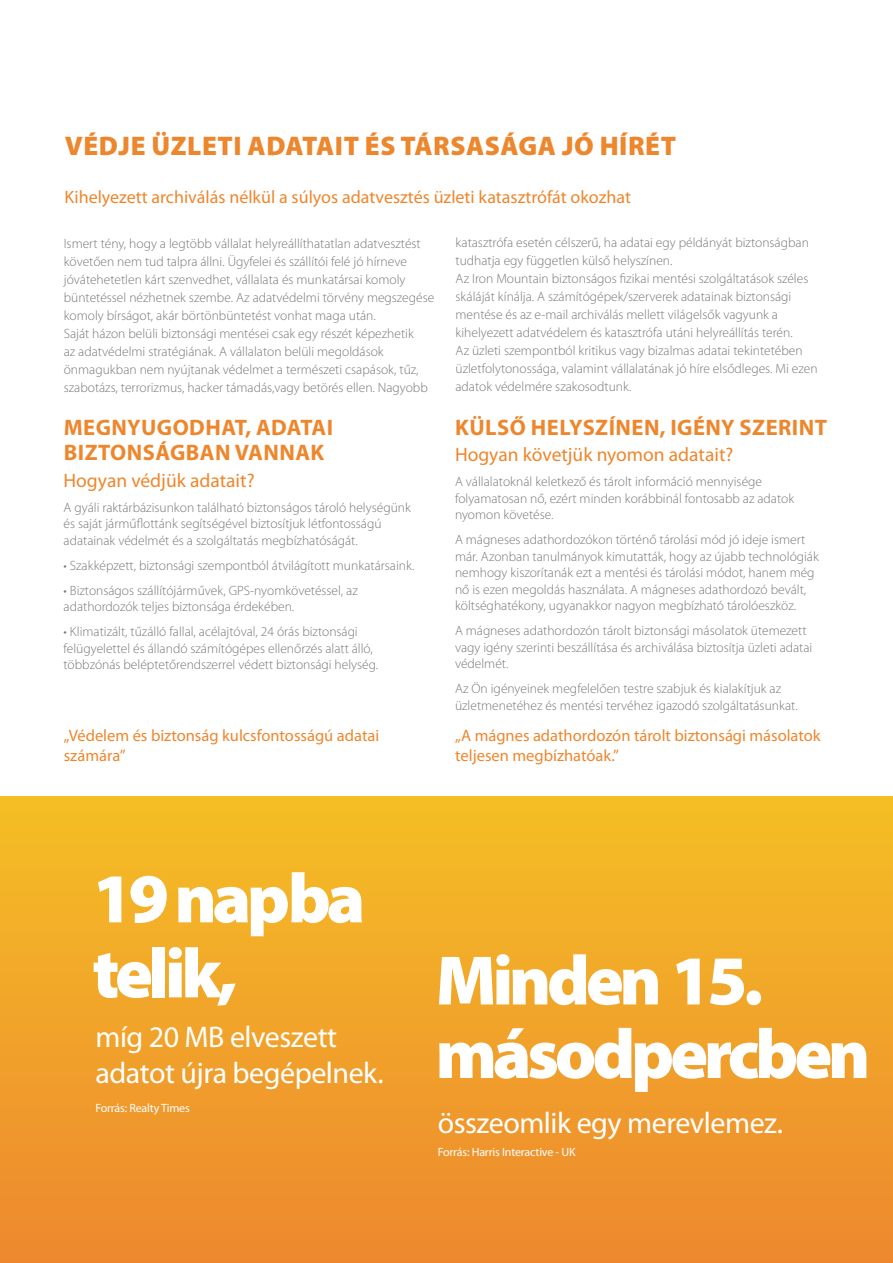
<style>
.page{position:relative;width:893px;height:1263px;background:#fff}
.page>*{position:absolute;margin:0;border:0;box-sizing:border-box;transform-origin:0 0}
.t1{font:900 70.5px/75px "Myriad Pro";letter-spacing:-.06em;color:#fff}
.t2{font:30px/36px "Myriad Pro";letter-spacing:-.015em;color:#fff}
.t3{font:900 27px "Myriad Pro";color:#ed872e}
.t4{font:700 22.5px/25.5px "Myriad Pro";letter-spacing:.02em;color:#ed872e}
.t5{font:19.5px "Myriad Pro";color:#ed872e}
.t6{font:18px "Myriad Pro";color:#ed872e}
.t7{font:16.5px/19.5px "Myriad Pro";color:#ed872e}
.t8{font:300 13.5px/18px "Myriad Pro";color:#77787b}
.t9{font:12px "Myriad Pro";letter-spacing:-.015em;color:#fff}
</style>
<div class="page">
<div style="left:0;top:796px;width:893px;height:467px;background:linear-gradient(to bottom,#f5bf25,#ed882f)"></div>
<h3 class="t3" style="left:65px;top:131px;width:35px">VÉDJE</h3>
<h3 class="t3" style="left:152px;top:131px;width:16px">ÜZLETI</h3>
<h3 class="t3" style="left:248px;top:131px;width:17px">ADATAIT</h3>
<h3 class="t3" style="left:365px;top:131px;width:54px">ÉS TÁRSASÁ</h3>
<h3 class="t3" style="left:519px;top:131px;width:126px">GA JÓ HÍRÉT</h3>
<h3 class="t6" style="left:65px;top:186px;width:568px">Kihelyezett archiválás nélkül a súlyos adatvesztés üzleti katasztrófát okozhat</h3>
<p class="t8" style="left:64px;top:234px;width:372px">Ismert tény, hogy a legtöbb vállalat helyreállíthatatlan adatvesztést követően nem tud talpra állni. Ügyfelei és szállítói felé jó hírneve jóvátehetetlen kárt szenvedhet, vállalata és munkatársai komoly büntetéssel nézhetnek szembe. Az adatvédelmi törvény megszegése komoly bírságot, akár börtönbüntetést vonhat maga után.<br>Saját házon belüli biztonsági mentései csak egy részét képezhetik<br>az adatvédelmi stratégiának. A vállalaton belüli megoldások önmagukban nem nyújtanak védelmet a természeti csapások, tűz, szabotázs, terrorizmus, hacker támadás,vagy betörés ellen. Nagyobb</p>
<p class="t8" style="left:455px;top:234px;width:364px">katasztrófa esetén célszerű, ha adatai egy példányát biztonságban tudhatja egy független külső helyszínen.<br>Az Iron Mountain biztonságos fizikai mentési szolgáltatások széles skáláját kínálja. A számítógépek/szerverek adatainak biztonsági mentése és az e-mail archiválás mellett világelsők vagyunk a kihelyezett adatvédelem és katasztrófa utáni helyreállítás terén.<br>Az üzleti szempontból kritikus vagy bizalmas adatai tekintetében üzletfolytonossága, valamint vállalatának jó híre elsődleges. Mi ezen adatok védelmére szakosodtunk.</p>
<h3 class="t4" style="left:455px;top:414px;width:373px">KÜLSŐ HELYSZÍNEN, IGÉNY SZERINT</h3>
<h3 class="t5" style="left:455px;top:443px;width:280px">Hogyan követjük nyomon adatait?</h3>
<p class="t8" style="left:455px;top:474px;width:341px;line-height:16.5px">A vállalatoknál keletkező és tárolt információ mennyisége folyamatosan nő, ezért minden korábbinál fontosabb az adatok nyomon követése.</p>
<p class="t8" style="left:455px;top:532px;width:365px;line-height:16.5px">A mágneses adathordozókon történő tárolási mód jó ideje ismert már. Azonban tanulmányok kimutatták, hogy az újabb technológiák nemhogy kiszorítanák ezt a mentési és tárolási módot, hanem még nő is ezen megoldás használata. A mágneses adathordozó bevált, költséghatékony, ugyanakkor nagyon megbízható tárolóeszköz.</p>
<p class="t8" style="left:455px;top:623px;width:359px;line-height:16.5px">A mágneses adathordozón tárolt biztonsági másolatok ütemezett vagy igény szerinti beszállítása és archiválása biztosítja üzleti adatai védelmét.</p>
<p class="t8" style="left:455px;top:681px;width:344px;line-height:16.5px">Az Ön igényeinek megfelelően testre szabjuk és kialakítjuk az üzletmenetéhez és mentési tervéhez igazodó szolgáltatásunkat.</p>
<h3 class="t4" style="left:64px;top:414px;width:271px">MEGNYUGODHAT, ADATAI<br>BIZTONSÁGBAN VANNAK</h3>
<h3 class="t5" style="left:64px;top:468px;width:193px">Hogyan védjük adatait?</h3>
<p class="t8" style="left:64px;top:499px;width:349px;line-height:16.5px">A gyáli raktárbázisunkon található biztonságos tároló helységünk és saját járműflottánk segítségével biztosítjuk létfontosságú adatainak védelmét és a szolgáltatás megbízhatóságát.</p>
<p class="t8" style="left:64px;top:557px;width:352px">• Szakképzett, biztonsági szempontból átvilágított munkatársaink.</p>
<p class="t8" style="left:64px;top:582px;width:296px;line-height:16.5px">• Biztonságos szállítójárművek, GPS-nyomkövetéssel, az adathordozók teljes biztonsága érdekében.</p>
<p class="t8" style="left:64px;top:624px;width:316px;line-height:16.5px">• Klimatizált, tűzálló fallal, acélajtóval, 24 órás biztonsági felügyelettel és állandó számítógépes ellenőrzés alatt álló, többzónás beléptetőrendszerrel védett biztonsági helység.</p>
<p class="t7" style="left:64px;top:726px;width:317px">„Védelem és biztonság kulcsfontosságú adatai számára”</p>
<p class="t7" style="left:455px;top:726px;width:367px">„A mágnes adathordozón tárolt biztonsági másolatok teljesen megbízhatóak.”</p>
<h1 class="t1" style="left:92px;top:862px;width:274px">19 napba telik,</h1>
<h2 class="t2" style="left:95px;top:1018px;width:290px">míg 20 MB elveszett adatot újra begépelnek.</h2>
<p class="t9" style="left:95px;top:1100px;width:96px">Forrás: Realty Times</p>
<h1 class="t1" style="left:436px;top:945px;width:436px;line-height:73.5px">Minden 15. másodpercben</h1>
<h2 class="t2" style="left:438px;top:1104px;width:347px">összeomlik egy merevlemez.</h2>
<p class="t9" style="left:438px;top:1144px;width:139px">Forrás: Harris Interactive - UK</p>
</div>
